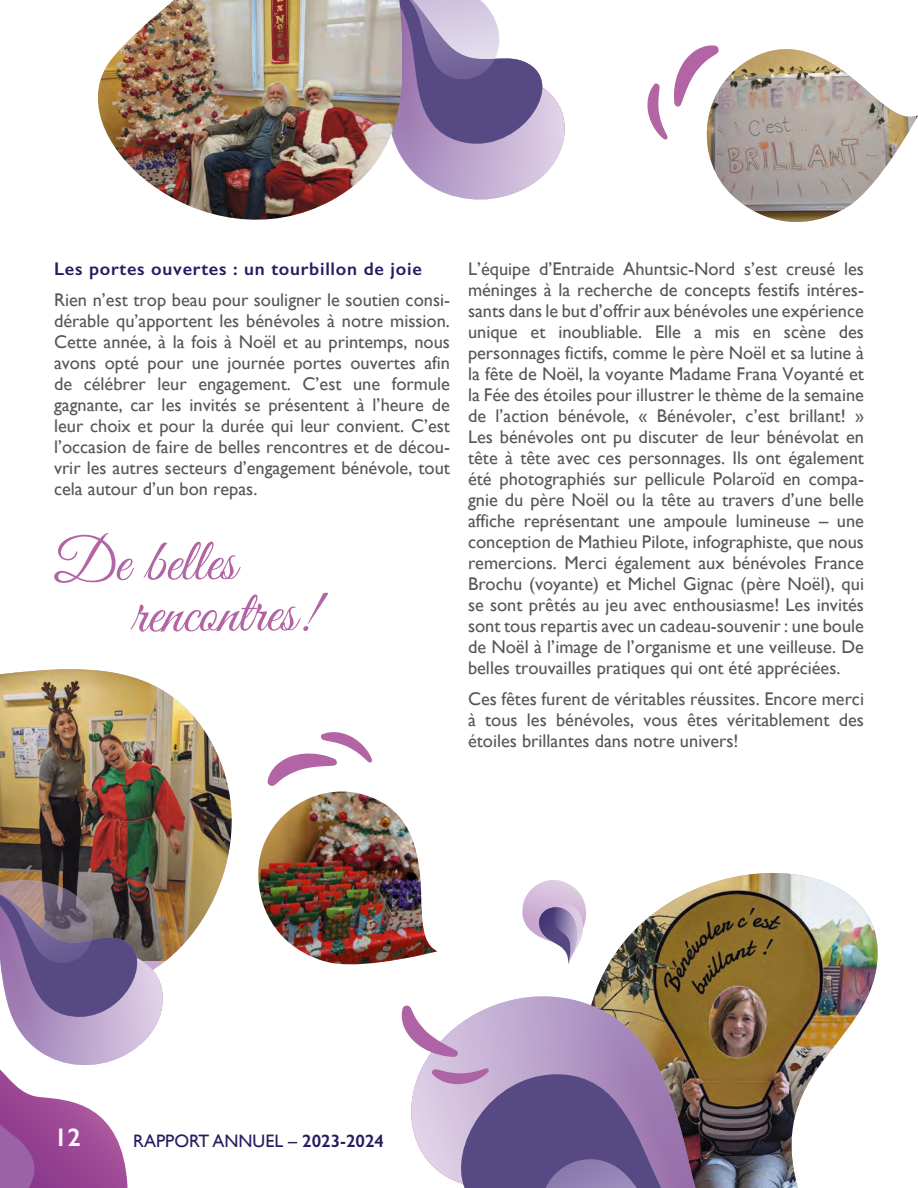
<style>
.page{position:relative;width:918px;height:1188px;background:#fff}
.page>*{position:absolute;margin:0;border:0;box-sizing:border-box;transform-origin:0 0}
.t1{font:60px/52.1px "Great Vibes";color:#b264a5}
.t2{font:600 25.5px "Gill Sans";color:#fff}
.t3{font:18.3px/21px "Gill Sans";color:#575756;text-align:justify}
.t4{font:600 18.3px "Gill Sans";letter-spacing:.04em;color:#261c5f}
.t5{font:18px "Gill Sans";color:#261c5f}
.s1{font-weight:600}
</style>
<div class="page">
<svg style="left:401px;top:0;width:164px;height:200px"></svg>
<img style="left:258px;top:797px;width:179px;height:168px">
<svg style="left:267px;top:732px;width:105px;height:66px"></svg>
<img style="left:598px;top:873px;width:280px;height:315px">
<img style="left:401px;top:984px;width:340px;height:167px">
<svg style="left:661px;top:1151px;width:80px;height:37px;background:#705f7d"></svg>
<svg style="left:402px;top:1005px;width:259px;height:183px;background:#9f8cb3"></svg>
<svg style="left:647px;top:45px;width:72px;height:95px"></svg>
<img style="left:698px;top:49px;width:220px;height:173px">
<svg style="left:522px;top:880px;width:65px;height:84px"></svg>
<img style="left:0;top:669px;width:232px;height:282px">
<svg style="left:0;top:872px;width:177px;height:316px"></svg>
<img style="left:98px;top:0;width:303px;height:220px">
<p class="t4" style="left:54px;top:257px;width:369px">Les portes ouvertes : un tourbillon de joie</p>
<p class="t3" style="left:54px;top:289px;width:398px">Rien n’est trop beau pour souligner le soutien consi&shy;dérable qu’apportent les bénévoles à notre mission.<br>Cette année, à la fois à Noël et au printemps, nous avons opté pour une journée portes ouvertes afin de célébrer leur engagement. C’est une formule gagnante, car les invités se présentent à l’heure de leur choix et pour la durée qui leur convient. C’est l’occasion de faire de belles rencontres et de décou&shy;vrir les autres secteurs d’engagement bénévole, tout cela autour d’un bon repas.</p>
<h1 class="t1" style="left:131px;top:541px;width:186px;text-indent:-77px;rotate:-1deg">De belles rencontres!</h1>
<p class="t3" style="left:468px;top:258px;width:398px">L’équipe d’Entraide Ahuntsic-Nord s’est creusé les méninges à la recherche de concepts festifs intéres&shy;sants dans le but d’offrir aux bénévoles une expérience unique et inoubliable. Elle a mis en scène des personnages fictifs, comme le père Noël et sa lutine à la fête de Noël, la voyante Madame Frana Voyanté et la Fée des étoiles pour illustrer le thème de la semaine de l’action bénévole, « Bénévoler, c’est brillant! » Les bénévoles ont pu discuter de leur bénévolat en tête à tête avec ces personnages. Ils ont également été photographiés sur pellicule Polaroïd en compa&shy;gnie du père Noël ou la tête au travers d’une belle affiche représentant une ampoule lumineuse – une conception de Mathieu Pilote, infographiste, que nous remercions. Merci également aux bénévoles France Brochu (voyante) et Michel Gignac (père Noël), qui se sont prêtés au jeu avec enthousiasme! Les invités sont tous repartis avec un cadeau-souvenir : une boule de Noël à l’image de l’organisme et une veilleuse. De belles trouvailles pratiques qui ont été appréciées.</p>
<p class="t3" style="left:468px;top:688px;width:398px">Ces fêtes furent de véritables réussites. Encore merci à tous les bénévoles, vous êtes véritablement des étoiles brillantes dans notre univers!</p>
<h2 class="t2" style="left:54px;top:1122px;width:28px">12</h2>
<p class="t5" style="left:133px;top:1131px;width:253px">RAPPORT ANNUEL – <span class="s1">2023-2024</span></p>
</div>
